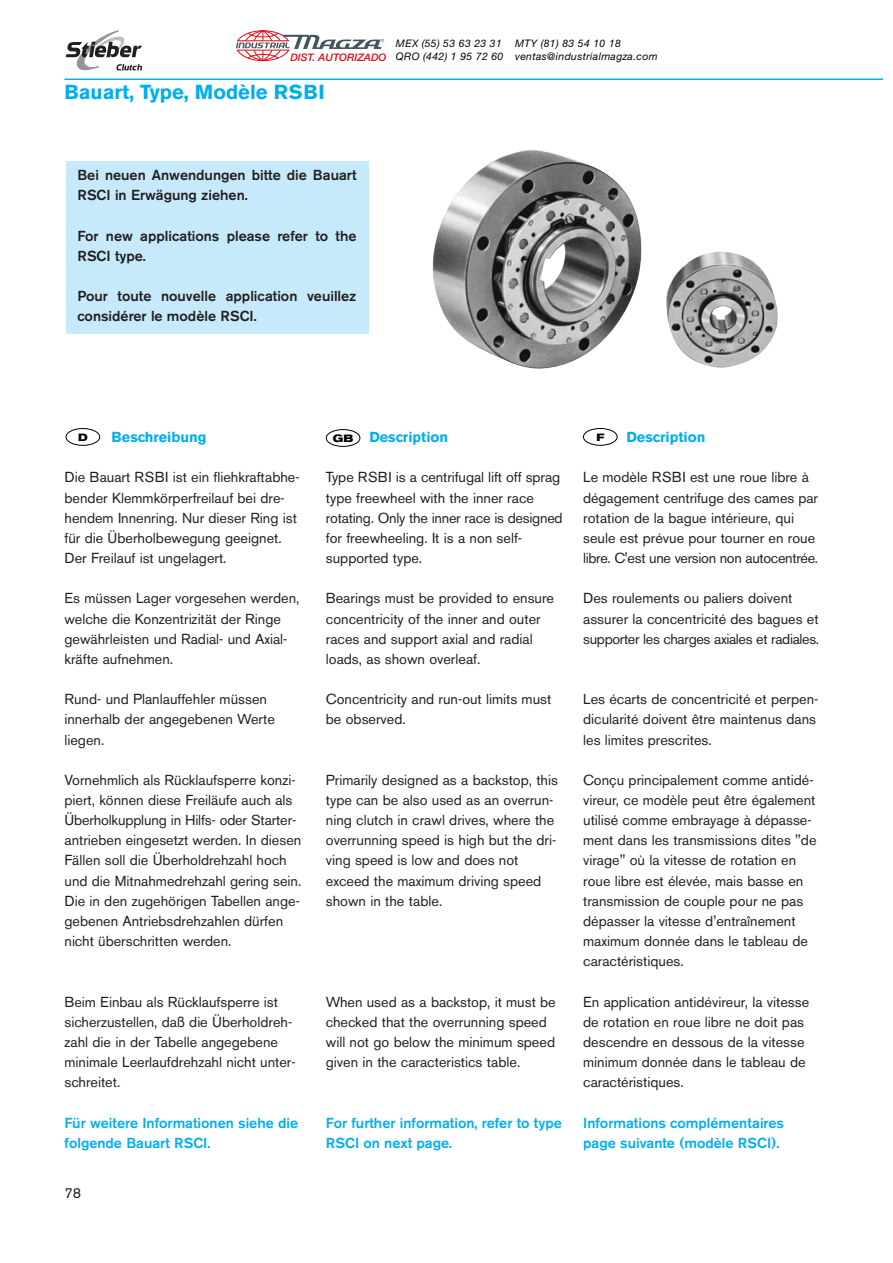
<style>
.page{position:relative;width:893px;height:1263px;background:#fff}
.page>*{position:absolute;margin:0;border:0;box-sizing:border-box;transform-origin:0 0}
.t1{font:700 20.1px "Akzidenz Grotesk BE";color:#00aeef}
.t2{font:14.4px/20.1px "Akzidenz Grotesk BE";color:#231f20}
.t3{font:500 14.4px/20.1px "Akzidenz Grotesk BE";color:#231f20}
.t4{font:500 14.4px/20.1px "Akzidenz Grotesk BE";color:#00aeef}
.t5{font:700 14.4px "Akzidenz Grotesk BE";color:#00aeef}
.t6{font:700 expanded 10.5px "Akzidenz Grotesk BE";color:#000}
.t7{font:italic 10.35px/12.9px "Helvetica Neue";letter-spacing:.035em;color:#000}
.t8{font:italic 500 10.35px "Helvetica Neue";color:#e20916}
.t9{font:4.05px "Arial";color:#44545a}
</style>
<div class="page">
<div style="left:66px;top:161px;width:302px;height:173px;background:#c6eafb"></div>
<hr style="left:64px;top:79px;width:818px;height:1px;background:#00aeef">
<img style="left:432px;top:150px;width:346px;height:219px">
<div style="left:326px;top:429px;width:34px;height:18px;background:#fff;border:1px solid #000;border-radius:50%"></div>
<div style="left:66px;top:428px;width:34px;height:18px;background:#fff;border:1px solid #000;border-radius:50%"></div>
<div style="left:583px;top:428px;width:34px;height:18px;background:#fff;border:1px solid #000;border-radius:50%"></div>
<svg style="left:66px;top:31px;width:76px;height:40px"></svg>
<svg style="left:236px;top:30px;width:145px;height:32px"></svg>
<p class="t9" style="left:381px;top:38px;width:5px">®</p>
<p class="t8" style="left:290px;top:52px;width:98px">DIST. AUTORIZADO</p>
<h1 class="t1" style="left:64px;top:85px;width:262px">Bauart, Type, Modèle RSBI</h1>
<p class="t7" style="left:396px;top:38px;width:109px">MEX (55) 53 63 23 31<br>QRO (442) 1 95 72 60</p>
<p class="t7" style="left:515px;top:38px;width:144px">MTY (81) 83 54 10 18 ventas@industrialmagza.com</p>
<p class="t3" style="left:77px;top:166px;width:280px">Bei neuen Anwendungen bitte die Bauart<br>RSCI in Erwägung ziehen.</p>
<p class="t3" style="left:77px;top:227px;width:280px">For new applications please refer to the<br>RSCI type.</p>
<p class="t3" style="left:77px;top:287px;width:280px">Pour toute nouvelle application veuillez considérer le modèle RSCI.</p>
<p class="t5" style="left:111px;top:432px;width:97px">Beschreibung</p>
<p class="t2" style="left:64px;top:469px;width:237px">Die Bauart RSBI ist ein fliehkraftabhe&shy;bender Klemmkörperfreilauf bei dre&shy;hendem Innenring. Nur dieser Ring ist für die Überholbewegung geeignet.<br>Der Freilauf ist ungelagert.</p>
<p class="t2" style="left:64px;top:590px;width:236px">Es müssen Lager vorgesehen werden, welche die Konzentrizität der Ringe gewährleisten und Radial- und Axial&shy;kräfte aufnehmen.</p>
<p class="t2" style="left:64px;top:691px;width:212px">Rund- und Planlauffehler müssen innerhalb der angegebenen Werte liegen.</p>
<p class="t2" style="left:64px;top:771px;width:238px">Vornehmlich als Rücklaufsperre konzi&shy;piert, können diese Freiläufe auch als Überholkupplung in Hilfs- oder Starter&shy;antrieben eingesetzt werden. In diesen Fällen soll die Überholdrehzahl hoch und die Mitnahmedrehzahl gering sein.<br>Die in den zugehörigen Tabellen ange&shy;gebenen Antriebsdrehzahlen dürfen nicht überschritten werden.</p>
<p class="t5" style="left:369px;top:432px;width:80px">Description</p>
<p class="t2" style="left:326px;top:469px;width:238px">Type RSBI is a centrifugal lift off sprag type freewheel with the inner race rotating. Only the inner race is designed for freewheeling. It is a non self&shy;supported type.</p>
<p class="t2" style="left:326px;top:590px;width:230px">Bearings must be provided to ensure concentricity of the inner and outer races and support axial and radial loads, as shown overleaf.</p>
<p class="t2" style="left:326px;top:691px;width:227px">Concentricity and run-out limits must be observed.</p>
<p class="t5" style="left:626px;top:432px;width:80px">Description</p>
<p class="t2" style="left:583px;top:469px;width:236px">Le modèle RSBI est une roue libre à dégagement centrifuge des cames par rotation de la bague intérieure, qui seule est prévue pour tourner en roue libre. C'est une version non autocentrée.</p>
<p class="t2" style="left:583px;top:590px;width:237px">Des roulements ou paliers doivent assurer la concentricité des bagues et supporter les charges axiales et radiales.</p>
<p class="t6" style="left:78px;top:433px;width:11px">D</p>
<p class="t6" style="left:333px;top:434px;width:22px">GB</p>
<p class="t6" style="left:596px;top:433px;width:9px">F</p>
<p class="t2" style="left:583px;top:691px;width:237px">Les écarts de concentricité et perpen&shy;dicularité doivent être maintenus dans les limites prescrites.</p>
<p class="t2" style="left:583px;top:771px;width:235px">Conçu principalement comme antidé&shy;vireur, ce modèle peut être également utilisé comme embrayage à dépasse&shy;ment dans les transmissions dites "de virage" où la vitesse de rotation en roue libre est élevée, mais basse en transmission de couple pour ne pas dépasser la vitesse d'entraînement maximum donnée dans le tableau de caractéristiques.</p>
<p class="t2" style="left:583px;top:993px;width:227px">En application antidévireur, la vitesse de rotation en roue libre ne doit pas descendre en dessous de la vitesse minimum donnée dans le tableau de caractéristiques.</p>
<p class="t4" style="left:583px;top:1114px;width:202px">Informations complémentaires page suivante (modèle RSCI).</p>
<p class="t2" style="left:326px;top:771px;width:233px">Primarily designed as a backstop, this type can be also used as an overrun&shy;ning clutch in crawl drives, where the overrunning speed is high but the dri&shy;ving speed is low and does not exceed the maximum driving speed shown in the table.</p>
<p class="t2" style="left:64px;top:993px;width:232px">Beim Einbau als Rücklaufsperre ist sicherzustellen, daß die Überholdreh&shy;zahl die in der Tabelle angegebene minimale Leerlaufdrehzahl nicht unter&shy;schreitet.</p>
<p class="t4" style="left:64px;top:1114px;width:235px">Für weitere Informationen siehe die folgende Bauart RSCI.</p>
<p class="t2" style="left:326px;top:993px;width:231px">When used as a backstop, it must be checked that the overrunning speed will not go below the minimum speed given in the caracteristics table.</p>
<p class="t4" style="left:326px;top:1114px;width:237px">For further information, refer to type<br>RSCI on next page.</p>
<p class="t2" style="left:64px;top:1185px;width:18px">78</p>
</div>
